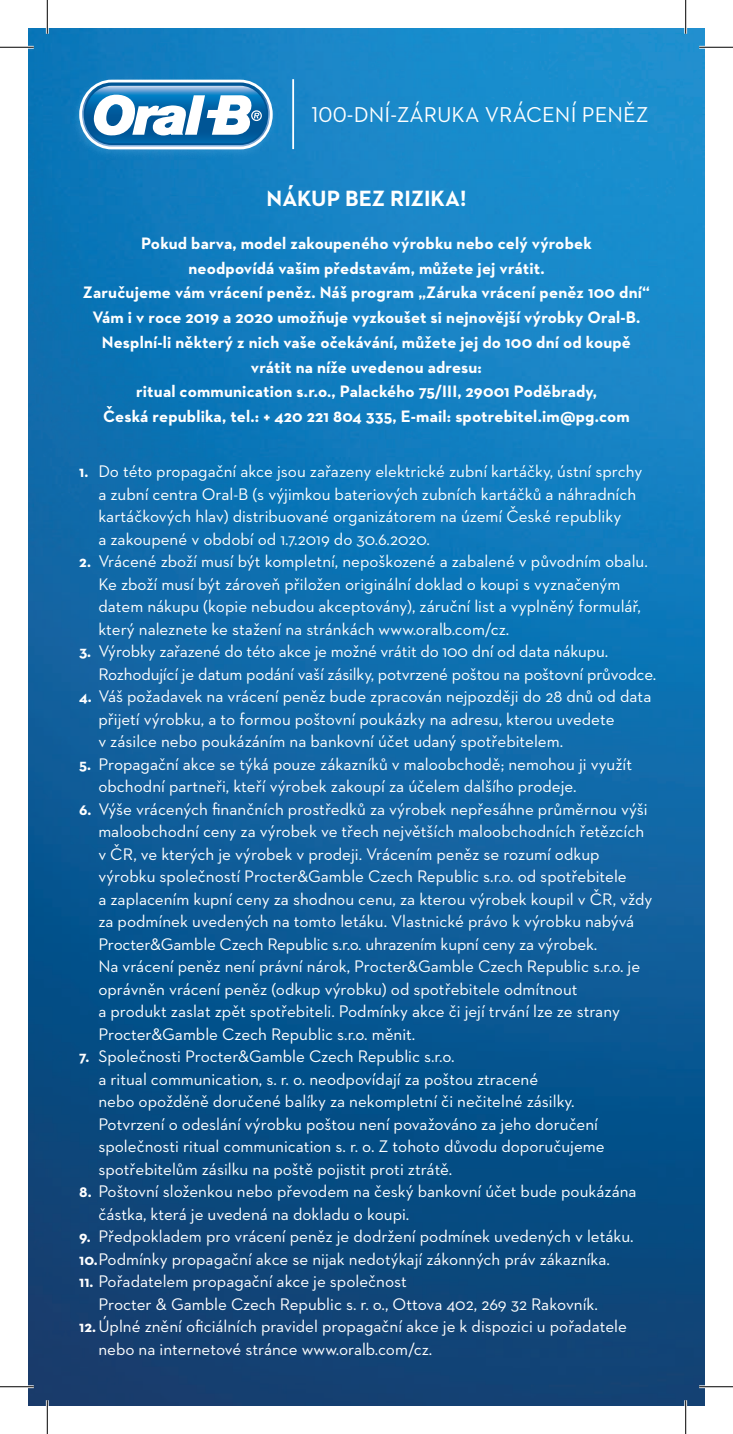
<style>
.page{position:relative;width:733px;height:1434px;background:#fff}
.page>*{position:absolute;margin:0;border:0;box-sizing:border-box;transform-origin:0 0}
.t1{font:700 22.5px "Neutraface 2 Text";color:#fff}
.t2{font:21.82px "Neutraface 2 Text";letter-spacing:.005em;color:#fff}
.t3{font:17.1px/22.5px "Neutraface 2 Text";color:#fff}
.t4{font:700 16.88px/24.8px "Neutraface 2 Text";letter-spacing:.01em;color:#fff;text-align:center}
.s1{font-weight:700;font-size:15.75px}
</style>
<div class="page">
<img style="left:28px;top:28px;width:676px;height:1378px">
<hr style="left:292px;top:79px;width:2px;height:70px;background:#fff">
<div style="left:70px;top:76px;width:207px;height:84px;background:#54aadf;opacity:.36"></div>
<svg style="left:79px;top:80px;width:193px;height:69px"></svg>
<hr style="left:0;top:46px;width:34px;height:3px;background:#fff">
<hr style="left:699px;top:46px;width:33px;height:3px;background:#fff">
<hr style="left:0;top:1385px;width:34px;height:3px;background:#fff">
<hr style="left:699px;top:1385px;width:33px;height:3px;background:#fff">
<hr style="left:46px;top:0;width:3px;height:34px;background:#fff">
<hr style="left:46px;top:1400px;width:3px;height:34px;background:#fff">
<hr style="left:684px;top:0;width:2px;height:34px;background:#fff">
<hr style="left:684px;top:1400px;width:2px;height:34px;background:#fff">
<hr style="left:0;top:47px;width:34px;height:1px;background:#000">
<hr style="left:699px;top:47px;width:33px;height:1px;background:#000">
<hr style="left:0;top:1386px;width:34px;height:1px;background:#000">
<hr style="left:699px;top:1386px;width:33px;height:1px;background:#000">
<hr style="left:47px;top:0;width:1px;height:34px;background:#000">
<hr style="left:47px;top:1400px;width:1px;height:34px;background:#000">
<hr style="left:685px;top:0;width:1px;height:34px;background:#000">
<hr style="left:685px;top:1400px;width:1px;height:34px;background:#000">
<p class="t2" style="left:311px;top:101px;width:338px">100-DNÍ-ZÁRUKA VRÁCENÍ PENĚZ</p>
<h1 class="t1" style="left:266px;top:184px;width:201px">NÁKUP BEZ RIZIKA!</h1>
<p class="t4" style="left:83px;top:231px;width:568px">Pokud barva, model zakoupeného výrobku nebo celý výrobek<br>neodpovídá vašim představám, můžete jej vrátit.<br>Zaručujeme vám vrácení peněz. Náš program „Záruka vrácení peněz 100 dní“ Vám i v roce 2019 a 2020 umožňuje vyzkoušet si nejnovější výrobky Oral-B.<br>Nesplní-li některý z nich vaše očekávání, můžete jej do 100 dní od koupě vrátit na níže uvedenou adresu:<br>ritual communication s.r.o., Palackého 75/III, 29001 Poděbrady,<br>Česká republika, tel.: + 420 221 804 335, E-mail: spotrebitel.im@pg.com</p>
<p class="t3" style="left:98px;top:460px;width:545px;text-indent:-19px"><span class="s1">1.</span> Do této propagační akce jsou zařazeny elektrické zubní kartáčky, ústní sprchy a zubní centra Oral-B (s výjimkou bateriových zubních kartáčků a náhradních kartáčkových hlav) distribuované organizátorem na území České republiky<br>a zakoupené v období od 1.7.2019 do 30.6.2020.</p>
<p class="t3" style="left:98px;top:550px;width:550px;text-indent:-19px"><span class="s1">2.</span> Vrácené zboží musí být kompletní, nepoškozené a zabalené v původním obalu.<br>Ke zboží musí být zároveň přiložen originální doklad o koupi s vyznačeným datem nákupu (kopie nebudou akceptovány), záruční list a vyplněný formulář, který naleznete ke stažení na stránkách www.oralb.com/cz.</p>
<p class="t3" style="left:98px;top:640px;width:559px;text-indent:-19px"><span class="s1">3.</span> Výrobky zařazené do této akce je možné vrátit do 100 dní od data nákupu.<br>Rozhodující je datum podání vaší zásilky, potvrzené poštou na poštovní průvodce.</p>
<p class="t3" style="left:98px;top:685px;width:554px;text-indent:-19px"><span class="s1">4.</span> Váš požadavek na vrácení peněz bude zpracován nejpozději do 28 dnů od data přijetí výrobku, a to formou poštovní poukázky na adresu, kterou uvedete<br>v zásilce nebo poukázáním na bankovní účet udaný spotřebitelem.</p>
<p class="t3" style="left:98px;top:752px;width:535px;text-indent:-19px"><span class="s1">5.</span> Propagační akce se týká pouze zákazníků v maloobchodě; nemohou ji využít obchodní partneři, kteří výrobek zakoupí za účelem dalšího prodeje.</p>
<p class="t3" style="left:98px;top:797px;width:555px;text-indent:-19px"><span class="s1">6.</span> Výše vrácených finančních prostředků za výrobek nepřesáhne průměrnou výši maloobchodní ceny za výrobek ve třech největších maloobchodních řetězcích v ČR, ve kterých je výrobek v prodeji. Vrácením peněz se rozumí odkup výrobku společností Procter&amp;Gamble Czech Republic s.r.o. od spotřebitele<br>a zaplacením kupní ceny za shodnou cenu, za kterou výrobek koupil v ČR, vždy za podmínek uvedených na tomto letáku. Vlastnické právo k výrobku nabývá Procter&amp;Gamble Czech Republic s.r.o. uhrazením kupní ceny za výrobek.<br>Na vrácení peněz není právní nárok, Procter&amp;Gamble Czech Republic s.r.o. je oprávněn vrácení peněz (odkup výrobku) od spotřebitele odmítnout<br>a produkt zaslat zpět spotřebiteli. Podmínky akce či její trvání lze ze strany Procter&amp;Gamble Czech Republic s.r.o. měnit.</p>
<p class="t3" style="left:98px;top:1045px;width:507px;text-indent:-19px"><span class="s1">7.</span> Společnosti Procter&amp;Gamble Czech Republic s.r.o.<br>a ritual communication, s. r. o. neodpovídají za poštou ztracené<br>nebo opožděně doručené balíky za nekompletní či nečitelné zásilky.<br>Potvrzení o odeslání výrobku poštou není považováno za jeho doručení společnosti ritual communication s. r. o. Z tohoto důvodu doporučujeme spotřebitelům zásilku na poště pojistit proti ztrátě.</p>
<p class="t3" style="left:98px;top:1180px;width:539px;text-indent:-19px"><span class="s1">8.</span> Poštovní složenkou nebo převodem na český bankovní účet bude poukázána částka, která je uvedená na dokladu o koupi.</p>
<p class="t3" style="left:79px;top:1225px;width:556px"><span class="s1">9.</span> Předpokladem pro vrácení peněz je dodržení podmínek uvedených v letáku.<br><span class="s1">10.</span>Podmínky propagační akce se nijak nedotýkají zákonných práv zákazníka.</p>
<p class="t3" style="left:79px;top:1270px;width:329px"><span class="s1">11.</span> Pořadatelem propagační akce je společnost</p>
<p class="t3" style="left:98px;top:1292px;width:501px">Procter &amp; Gamble Czech Republic s. r. o., Ottova 402, 269 32 Rakovník.</p>
<p class="t3" style="left:79px;top:1315px;width:549px"><span class="s1">12.</span>Úplné znění oficiálních pravidel propagační akce je k dispozici u pořadatele</p>
<p class="t3" style="left:98px;top:1337px;width:335px">nebo na internetové stránce www.oralb.com/cz.</p>
</div>
